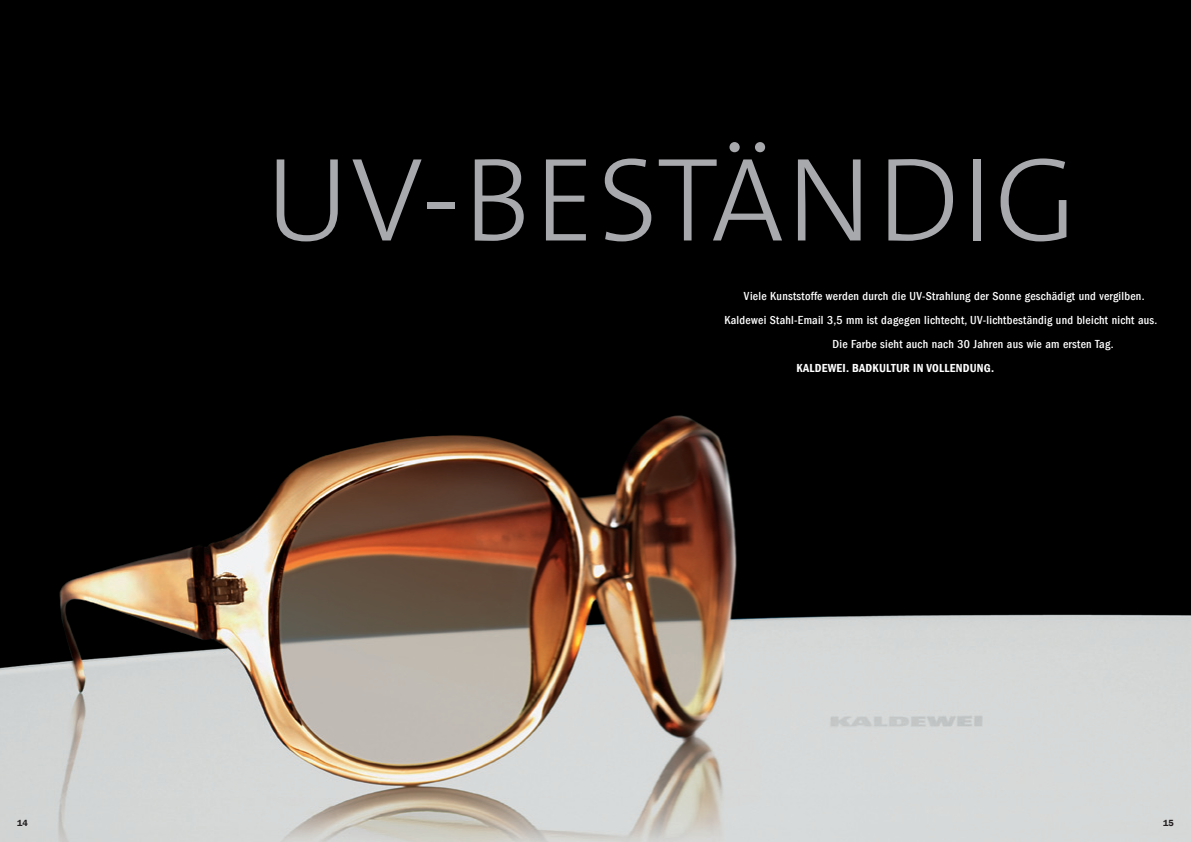
<style>
.page{position:relative;width:1191px;height:842px;background:#fff}
.page>*{position:absolute;margin:0;border:0;box-sizing:border-box;transform-origin:0 0}
.t1{font:120px "The Sans LP3 Lig";letter-spacing:.02em;color:#a8a9ad}
.t2{font:500 condensed 12px "Franklin Gothic LT Com";letter-spacing:.02em;color:#fff}
.t3{font:12px "Franklin Gothic LT Com Dm Cn";letter-spacing:.02em;color:#fff}
.t4{font:9px "Franklin Gothic LT Com Dm";color:#231f20}
</style>
<div class="page">
<img style="left:0;top:0;width:1191px;height:842px">
<h1 class="t1" style="left:265px;top:123px;width:813px">UV-BESTÄNDIG</h1>
<p class="t2" style="left:744px;top:289px;width:402px">Viele Kunststoffe werden durch die UV-Strahlung der Sonne geschädigt und vergilben.</p>
<p class="t2" style="left:724px;top:313px;width:434px">Kaldewei Stahl-Email 3,5 mm ist dagegen lichtecht, UV-lichtbeständig und bleicht nicht aus.</p>
<p class="t2" style="left:832px;top:337px;width:283px">Die Farbe sieht auch nach 30 Jahren aus wie am ersten Tag.</p>
<p class="t3" style="left:796px;top:361px;width:143px">KALDEWEI . BADKULTUR IN VOLLEN</p>
<p class="t3" style="left:962px;top:361px;width:33px">DUNG.</p>
<p class="t4" style="left:17px;top:818px;width:12px">14</p>
<p class="t4" style="left:1163px;top:818px;width:12px">15</p>
</div>
